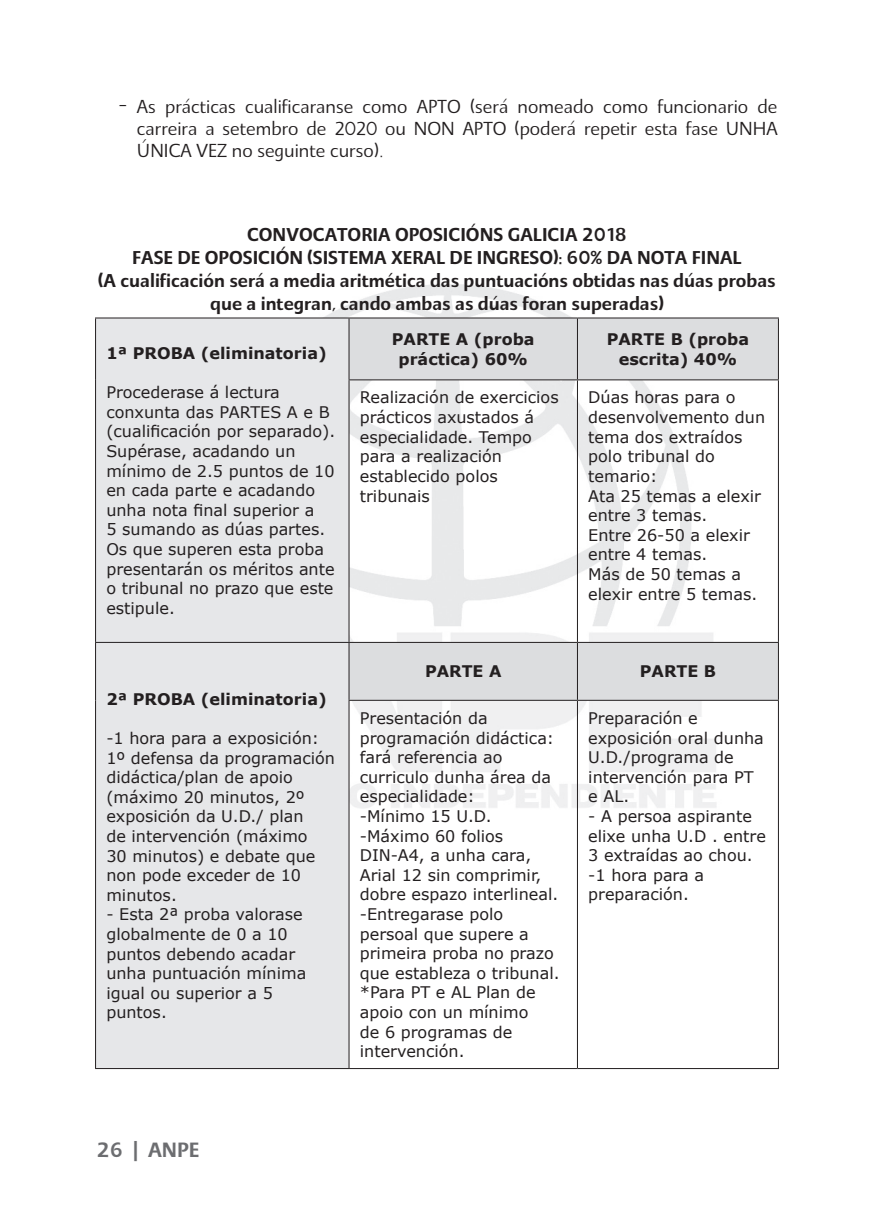
<style>
.page{position:relative;width:874px;height:1225px;background:#fff}
.page>*{position:absolute;margin:0;border:0;box-sizing:border-box;transform-origin:0 0}
.t1{font:700 20px "BUPA Quanta";color:#6c6d70}
.t2{font:18.4px/22px "BUPA Quanta Text";color:#231f20;text-align:justify}
.t3{font:700 18px/22.8px "BUPA Quanta";color:#231f20;text-align:center}
.t4{font:16px/19.6px "Verdana";color:#231f20}
.t5{font:700 16px/19.6px "Verdana";color:#231f20;text-align:center}
.s1{font-size:20.4px}
</style>
<div class="page">
<img style="left:325px;top:284px;width:392px;height:538px">
<div style="left:96px;top:318px;width:252px;height:750px;background:#e6e7e9"></div>
<svg style="left:349px;top:318px;width:428px;height:382px"></svg>
<hr style="left:95px;top:317px;width:254px;height:1px;background:#231f20">
<hr style="left:95px;top:318px;width:1px;height:62px;background:#231f20">
<hr style="left:349px;top:317px;width:228px;height:1px;background:#231f20">
<hr style="left:348px;top:318px;width:1px;height:61px;background:#231f20">
<hr style="left:577px;top:317px;width:201px;height:1px;background:#231f20">
<hr style="left:576px;top:318px;width:1px;height:61px;background:#231f20">
<hr style="left:777px;top:318px;width:1px;height:61px;background:#231f20">
<hr style="left:95px;top:380px;width:1px;height:262px;background:#231f20">
<hr style="left:348px;top:379px;width:229px;height:1px;background:#231f20">
<hr style="left:348px;top:380px;width:1px;height:262px;background:#231f20">
<hr style="left:577px;top:379px;width:201px;height:1px;background:#231f20">
<hr style="left:576px;top:380px;width:1px;height:262px;background:#231f20">
<hr style="left:777px;top:380px;width:1px;height:262px;background:#231f20">
<hr style="left:95px;top:642px;width:254px;height:1px;background:#231f20">
<hr style="left:95px;top:643px;width:1px;height:57px;background:#231f20">
<hr style="left:349px;top:642px;width:228px;height:1px;background:#231f20">
<hr style="left:348px;top:643px;width:1px;height:57px;background:#231f20">
<hr style="left:577px;top:642px;width:201px;height:1px;background:#231f20">
<hr style="left:576px;top:643px;width:1px;height:57px;background:#231f20">
<hr style="left:777px;top:643px;width:1px;height:57px;background:#231f20">
<hr style="left:95px;top:700px;width:1px;height:368px;background:#231f20">
<hr style="left:348px;top:700px;width:229px;height:1px;background:#231f20">
<hr style="left:348px;top:701px;width:1px;height:367px;background:#231f20">
<hr style="left:577px;top:700px;width:201px;height:1px;background:#231f20">
<hr style="left:576px;top:701px;width:1px;height:367px;background:#231f20">
<hr style="left:777px;top:701px;width:1px;height:367px;background:#231f20">
<hr style="left:95px;top:1068px;width:254px;height:1px;background:#231f20">
<hr style="left:349px;top:1068px;width:228px;height:1px;background:#231f20">
<hr style="left:577px;top:1068px;width:201px;height:1px;background:#231f20">
<p class="t2" style="left:137px;top:95px;width:641px;text-indent:-18px"><span class="s1">–</span> As prácticas cualificaranse como APTO (será nomeado como funcionario de carreira a setembro de 2020 ou NON APTO (poderá repetir esta fase UNHA ÚNICA VEZ no seguinte curso).</p>
<p class="t3" style="left:98px;top:223px;width:678px">CONVOCATORIA OPOSICIÓNS GALICIA 2018<br>FASE DE OPOSICIÓN (SISTEMA XERAL DE INGRESO): 60% DA NOTA FINAL<br>(A cualificación será a media aritmética das puntuacións obtidas nas dúas probas que a integran, cando ambas as dúas foran superadas)</p>
<p class="t5" style="left:106px;top:343px;width:222px">1ª PROBA (eliminatoria)</p>
<p class="t4" style="left:106px;top:382px;width:230px">Procederase á lectura conxunta das PARTES A e B (cualificación por separado).<br>Supérase, acadando un mínimo de 2.5 puntos de 10 en cada parte e acadando unha nota final superior a<br>5 sumando as dúas partes.<br>Os que superen esta proba presentarán os méritos ante o tribunal no prazo que este estipule.</p>
<p class="t5" style="left:391px;top:329px;width:144px">PARTE A (proba práctica) 60%</p>
<p class="t5" style="left:606px;top:329px;width:144px">PARTE B (proba escrita) 40%</p>
<p class="t4" style="left:359px;top:388px;width:200px">Realización de exercicios prácticos axustados á especialidade. Tempo para a realización establecido polos tribunais</p>
<p class="t4" style="left:588px;top:388px;width:178px">Dúas horas para o desenvolvemento dun tema dos extraídos polo tribunal do temario:<br>Ata 25 temas a elexir entre 3 temas.<br>Entre 26-50 a elexir entre 4 temas.<br>Más de 50 temas a elexir entre 5 temas.</p>
<p class="t5" style="left:106px;top:689px;width:222px">2ª PROBA (eliminatoria)</p>
<p class="t4" style="left:106px;top:728px;width:230px">-1 hora para a exposición:<br>1º defensa da programación didáctica/plan de apoio (máximo 20 minutos, 2º exposición da U.D./ plan<br>de intervención (máximo<br>30 minutos) e debate que non pode exceder de 10 minutos.</p>
<p class="t4" style="left:106px;top:904px;width:201px">- Esta 2ª proba valorase globalmente de 0 a 10 puntos debendo acadar unha puntuación mínima igual ou superior a 5 puntos.</p>
<p class="t5" style="left:425px;top:661px;width:78px">PARTE A</p>
<p class="t5" style="left:639px;top:661px;width:78px">PARTE B</p>
<p class="t4" style="left:359px;top:708px;width:201px">Presentación da programación didáctica: fará referencia ao curriculo dunha área da especialidade:<br>-Mínimo 15 U.D. -Máximo 60 folios<br>DIN-A4, a unha cara,<br>Arial 12 sin comprimir, dobre espazo interlineal. -Entregarase polo persoal que supere a primeira proba no prazo que estableza o tribunal. *Para PT e AL Plan de apoio con un mínimo<br>de 6 programas de intervención.</p>
<p class="t4" style="left:588px;top:708px;width:177px">Preparación e exposición oral dunha<br>U.D./programa de intervención para PT e AL.</p>
<p class="t4" style="left:588px;top:806px;width:179px">- A persoa aspirante elixe unha U.D . entre<br>3 extraídas ao chou. -1 hora para a preparación.</p>
<p class="t1" style="left:96px;top:1137px;width:104px">26 | ANPE</p>
</div>
